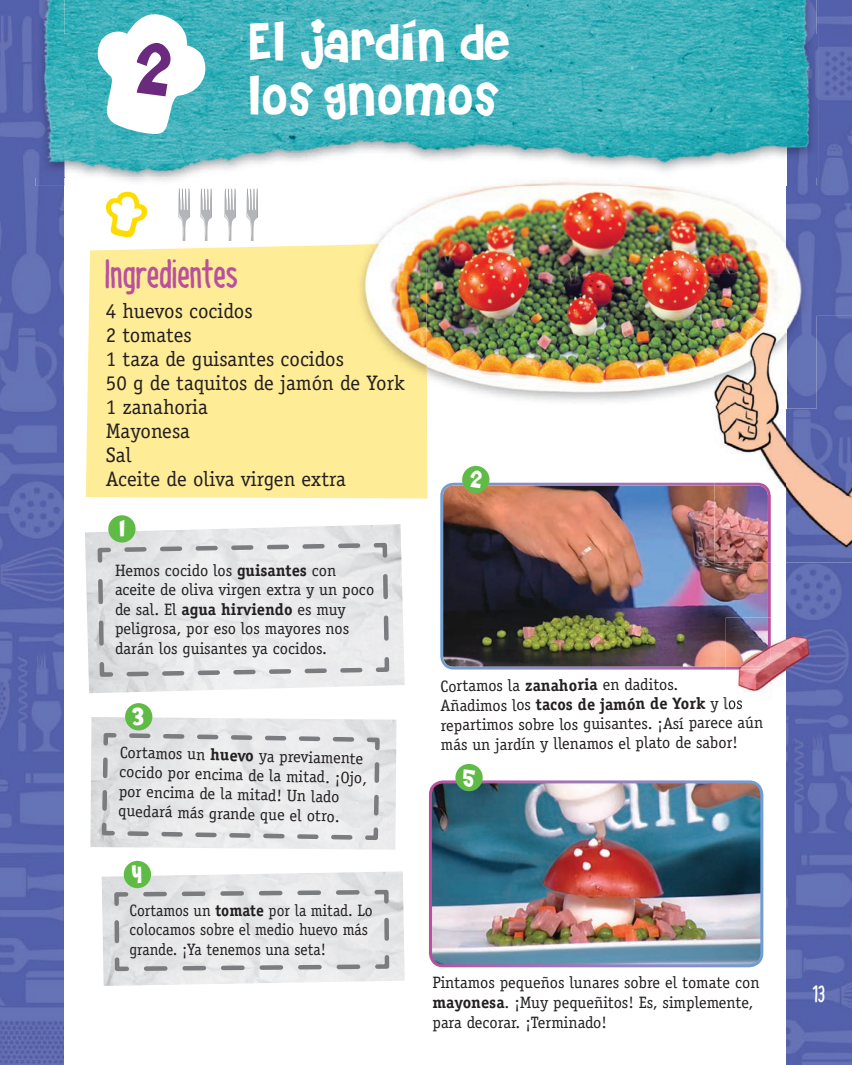
<style>
.page{position:relative;width:852px;height:1065px;background:#fff}
.page>*{position:absolute;margin:0;border:0;box-sizing:border-box;transform-origin:0 0}
.t1{font:72px "Claning";color:#6c2a7f}
.t2{font:45px/54px "Claning";color:#fff}
.t3{font:42px "NAL Hand";color:#b9509f}
.t4{font:24px "Claning";color:#fff}
.t5{font:24px "NAL Hand";color:#fff}
.t6{font:21px/24px "Officina Serif";color:#231f20}
.t7{font:16.5px/19.5px "Officina Serif";color:#231f20}
.t8{font:16.5px/19.5px "Officina Serif";color:#231f20;scale:.95 1}
.s1{font-weight:700}
</style>
<div class="page">
<img style="left:0;top:0;width:852px;height:1064px">
<div style="left:64px;top:0;width:722px;height:1064px;background:#fff"></div>
<img style="left:64px;top:177px;width:580px;height:9px">
<img style="left:35px;top:0;width:781px;height:35px">
<img style="left:35px;top:35px;width:29px;height:142px">
<img style="left:786px;top:35px;width:30px;height:281px">
<img style="left:64px;top:0;width:567px;height:177px">
<img style="left:631px;top:0;width:155px;height:165px">
<svg style="left:94px;top:10px;width:112px;height:124px"></svg>
<div style="left:86px;top:244px;width:341px;height:254px;background:#ffec96"></div>
<img style="left:356px;top:244px;width:1px;height:161px">
<img style="left:357px;top:405px;width:70px;height:3px">
<img style="left:357px;top:165px;width:350px;height:13px">
<img style="left:376px;top:186px;width:410px;height:87px">
<img style="left:427px;top:273px;width:305px;height:129px">
<img style="left:732px;top:273px;width:48px;height:43px">
<img style="left:357px;top:243px;width:70px;height:162px">
<img style="left:430px;top:784px;width:332px;height:181px">
<div style="left:429px;top:780px;width:334px;height:187px;border:3px solid #fff;border-radius:13px"></div>
<img style="left:85px;top:524px;width:320px;height:169px">
<svg style="left:95px;top:540px;width:296px;height:139px;background:#e1e1e3"></svg>
<img style="left:440px;top:482px;width:330px;height:187px">
<div style="left:462px;top:466px;width:27px;height:27px;background:#60bb46;border-radius:50%"></div>
<img style="left:90px;top:717px;width:306px;height:132px">
<svg style="left:100px;top:730px;width:282px;height:112px;background:#dfe0e2"></svg>
<img style="left:102px;top:871px;width:303px;height:114px">
<div style="left:108px;top:515px;width:28px;height:27px;background:#60bb46;border-radius:50%"></div>
<img style="left:786px;top:316px;width:66px;height:246px">
<img style="left:715px;top:405px;width:71px;height:157px">
<img style="left:714px;top:316px;width:96px;height:89px">
<img style="left:714px;top:482px;width:56px;height:80px">
<img style="left:725px;top:617px;width:90px;height:90px">
<img style="left:725px;top:696px;width:17px;height:11px">
<img style="left:725px;top:617px;width:45px;height:52px">
<div style="left:455px;top:763px;width:28px;height:28px;background:#60bb46;border-radius:50%"></div>
<div style="left:125px;top:703px;width:27px;height:27px;background:#60bb46;border-radius:50%"></div>
<svg style="left:105px;top:191px;width:42px;height:46px"></svg>
<svg style="left:178px;top:189px;width:12px;height:51px"></svg>
<svg style="left:224px;top:189px;width:12px;height:51px"></svg>
<svg style="left:200px;top:189px;width:12px;height:51px"></svg>
<svg style="left:246px;top:189px;width:12px;height:51px"></svg>
<svg style="left:124px;top:860px;width:27px;height:28px"></svg>
<svg style="left:112px;top:864px;width:279px;height:109px;background:#dfe1e0"></svg>
<h1 class="t1" style="left:128px;top:23px;width:43px">2</h1>
<h2 class="t2" style="left:246px;top:18px;width:263px">El jardín de los gnomos</h2>
<h3 class="t3" style="left:106px;top:250px;width:135px">Ingredientes</h3>
<p class="t6" style="left:106px;top:299px;width:301px">4 huevos cocidos<br>2 tomates<br>1 taza de guisantes cocidos<br>50 g de taquitos de jamón de York<br>1 zanahoria<br>Mayonesa<br>Sal<br>Aceite de oliva virgen extra</p>
<h3 class="t4" style="left:117px;top:513px;width:9px">1</h3>
<p class="t7" style="left:115px;top:560px;width:261px">Hemos cocido los <span class="s1">guisantes</span> con aceite de oliva virgen extra y un poco de sal. El <span class="s1">agua hirviendo</span> es muy peligrosa, por eso los mayores nos darán los guisantes ya cocidos.</p>
<h3 class="t4" style="left:132px;top:700px;width:14px">3</h3>
<p class="t7" style="left:119px;top:743px;width:250px;rotate:1deg">Cortamos un <span class="s1">huevo</span> ya previamente cocido por encima de la mitad. ¡Ojo, por encima de la mitad! Un lado quedará más grande que el otro.</p>
<h3 class="t4" style="left:468px;top:463px;width:15px">2</h3>
<p class="t7" style="left:439px;top:677px;width:324px;rotate:-1deg">Cortamos la <span class="s1">zanahoria</span> en daditos.<br>Añadimos los <span class="s1">tacos de jamón de York</span> y los repartimos sobre los guisantes. ¡Así parece aún más un jardín y llenamos el plato de sabor!</p>
<h3 class="t4" style="left:463px;top:761px;width:13px">5</h3>
<p class="t8" style="left:129px;top:900px;width:258px">Cortamos un <span class="s1">tomate</span> por la mitad. Lo colocamos sobre el medio huevo más grande. ¡Ya tenemos una seta!</p>
<p class="t7" style="left:432px;top:973px;width:328px">Pintamos pequeños lunares sobre el tomate con <span class="s1">mayonesa</span>. ¡Muy pequeñitos! Es, simplemente, para decorar. ¡Terminado!</p>
<h3 class="t5" style="left:813px;top:980px;width:14px">13</h3>
</div>
